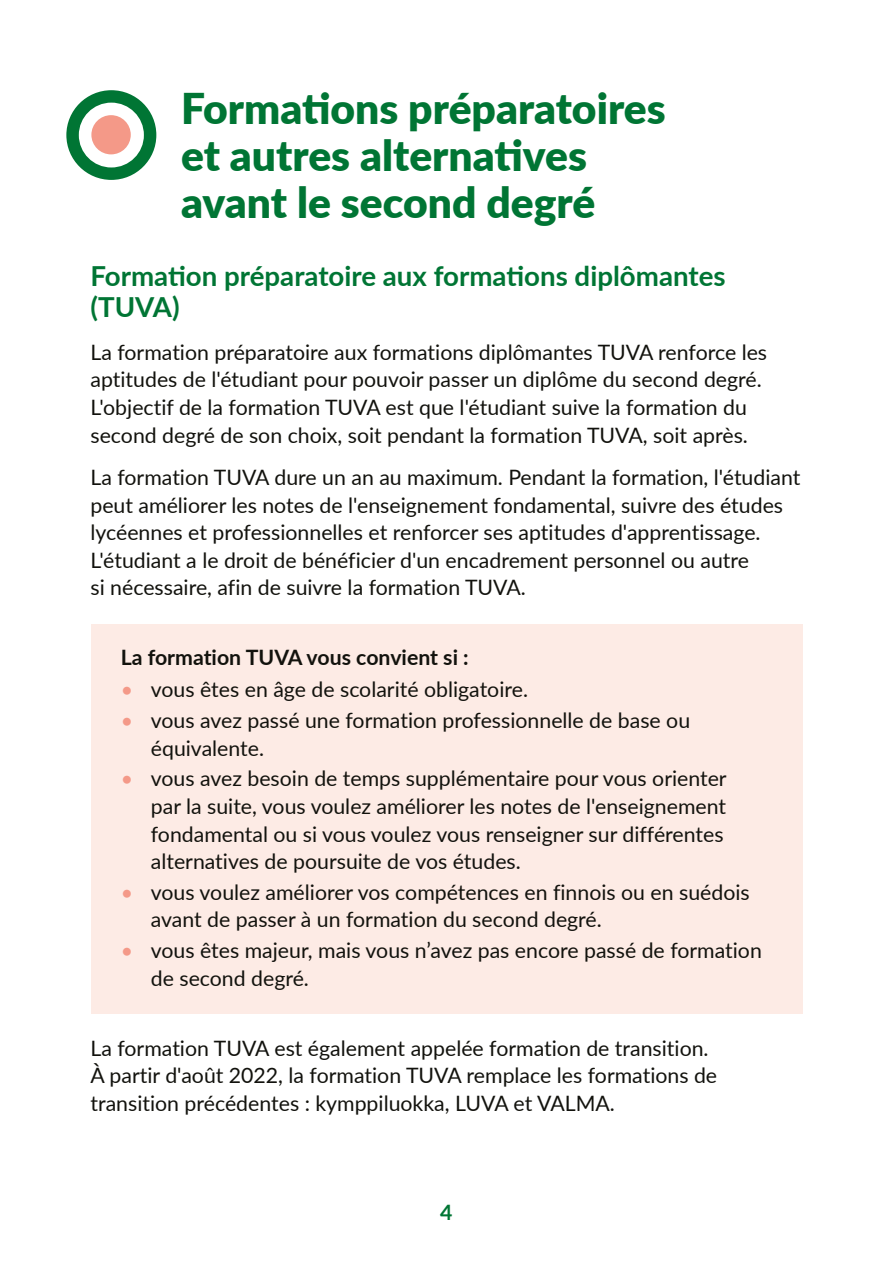
<style>
.page{position:relative;width:893px;height:1263px;background:#fff}
.page>*{position:absolute;margin:0;border:0;box-sizing:border-box;transform-origin:0 0}
.otsikko_H2{font:900 42.45px/46.7px "Lato";color:#007534}
.valiotsikko_H3{font:700 27.6px/31.8px "Lato";color:#007534}
.Leipis{font:21.15px/27.6px "Lato";color:#12120d}
.Leipis_roosalle_pohj{font:700 21.15px "Lato";color:#12120d}
.t1{font:700 21.15px "Lato";color:#007534}
.s1{color:#f49988}
</style>
<div class="page">
<div style="left:90px;top:624px;width:712px;height:70px;background:#fdebe5"></div>
<div style="left:90px;top:687px;width:712px;height:97px;background:#fdebe5"></div>
<div style="left:90px;top:745px;width:712px;height:152px;background:#fdebe5"></div>
<div style="left:90px;top:859px;width:712px;height:97px;background:#fdebe5"></div>
<div style="left:90px;top:917px;width:712px;height:97px;background:#fdebe5"></div>
<div style="left:66px;top:90px;width:90px;height:90px;background:#007534;border-radius:50%"></div>
<div style="left:79px;top:103px;width:65px;height:64px;background:#fff;border-radius:50%"></div>
<div style="left:91px;top:115px;width:40px;height:39px;background:#f49988;border-radius:50%"></div>
<h2 class="otsikko_H2" style="left:181px;top:84px;width:486px">Formations préparatoires et autres alternatives avant le second degré</h2>
<h3 class="valiotsikko_H3" style="left:90px;top:258px;width:637px">Formation préparatoire aux formations diplômantes (TUVA)</h3>
<p class="Leipis" style="left:90px;top:337px;width:678px">La formation préparatoire aux formations diplômantes TUVA renforce les aptitudes de l'étudiant pour pouvoir passer un diplôme du second degré.<br>L'objectif de la formation TUVA est que l'étudiant suive la formation du second degré de son choix, soit pendant la formation TUVA, soit après.</p>
<p class="Leipis" style="left:90px;top:463px;width:711px">La formation TUVA dure un an au maximum. Pendant la formation, l'étudiant peut améliorer les notes de l'enseignement fondamental, suivre des études lycéennes et professionnelles et renforcer ses aptitudes d'apprentissage.<br>L'étudiant a le droit de bénéficier d'un encadrement personnel ou autre<br>si nécessaire, afin de suivre la formation TUVA.</p>
<p class="Leipis_roosalle_pohj" style="left:121px;top:642px;width:350px">La formation TUVA vous convient si :</p>
<p class="Leipis" style="left:121px;top:675px;width:409px"><span class="s1">•</span> vous êtes en âge de scolarité obligatoire.</p>
<p class="Leipis" style="left:151px;top:706px;width:541px;text-indent:-30px"><span class="s1">•</span> vous avez passé une formation professionnelle de base ou équivalente.</p>
<p class="Leipis" style="left:151px;top:764px;width:577px;text-indent:-30px"><span class="s1">•</span> vous avez besoin de temps supplémentaire pour vous orienter par la suite, vous voulez améliorer les notes de l'enseignement fondamental ou si vous voulez vous renseigner sur différentes alternatives de poursuite de vos études.</p>
<p class="Leipis" style="left:151px;top:877px;width:600px;text-indent:-30px"><span class="s1">•</span> vous voulez améliorer vos compétences en finnois ou en suédois avant de passer à un formation du second degré.</p>
<p class="Leipis" style="left:151px;top:936px;width:613px;text-indent:-30px"><span class="s1">•</span> vous êtes majeur, mais vous n’avez pas encore passé de formation de second degré.</p>
<p class="Leipis" style="left:90px;top:1033px;width:628px">La formation TUVA est également appelée formation de transition.<br>À partir d'août 2022, la formation TUVA remplace les formations de transition précédentes : kymppiluokka, LUVA et VALMA.</p>
<p class="t1" style="left:440px;top:1197px;width:14px">4</p>
</div>
